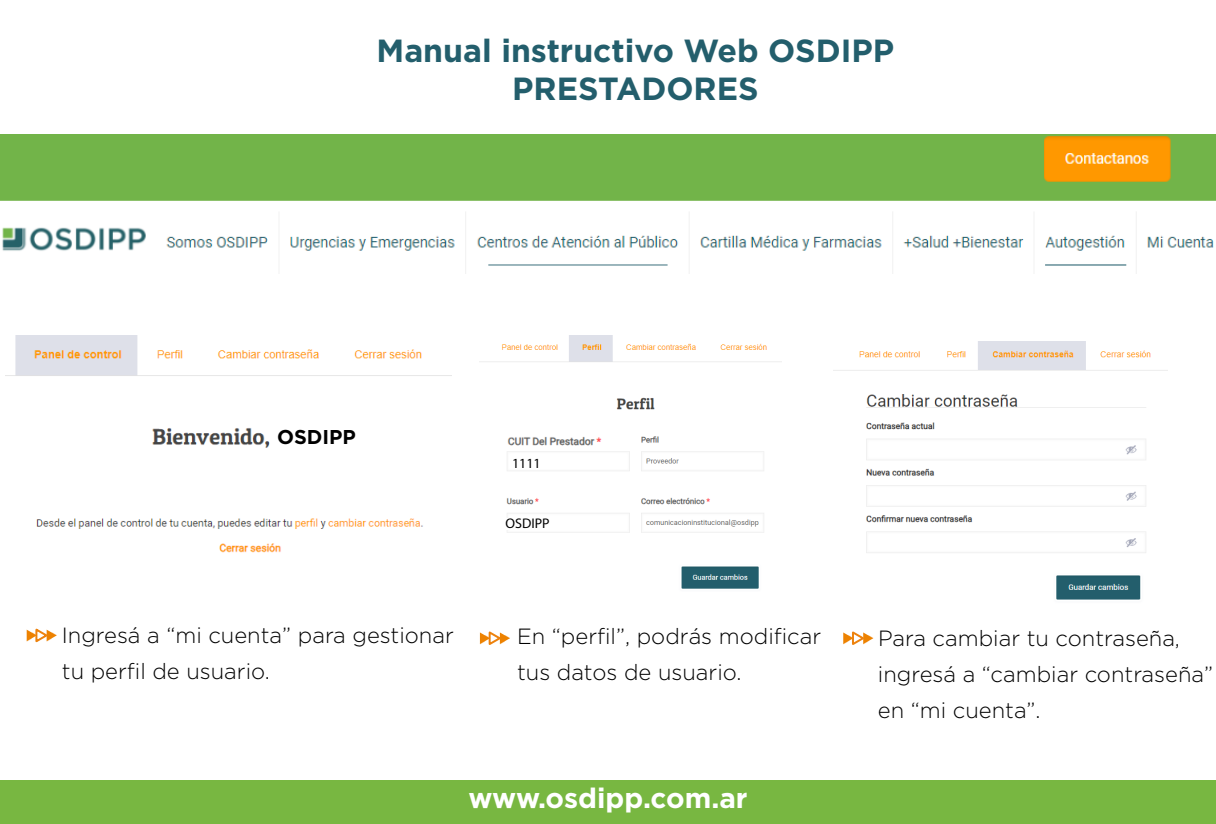
<style>
.page{position:relative;width:1216px;height:824px;background:#fff}
.page>*{position:absolute;margin:0;border:0;box-sizing:border-box;transform-origin:0 0}
.t1{font:700 32px/38.4px "Gotham";color:#235e6c;text-align:center}
.t2{font:700 28px "Gotham";color:#fff}
.t3{font:300 22px/36px "Gotham";color:#000}
.t4{font:700 20px "Gotham";color:#000}
.t5{font:14px "Myriad Pro";color:#000}
</style>
<div class="page">
<img style="left:0;top:134px;width:1216px;height:139px">
<div style="left:0;top:780px;width:1216px;height:44px;background:#78b741"></div>
<img style="left:6px;top:336px;width:446px;height:217px">
<div style="left:264px;top:398px;width:52px;height:30px;background:#fff"></div>
<div style="left:192px;top:468px;width:74px;height:32px;background:#fff"></div>
<div style="left:274px;top:426px;width:46px;height:20px;background:#fff"></div>
<svg style="left:27px;top:628px;width:30px;height:15px"></svg>
<img style="left:480px;top:336px;width:301px;height:253px">
<div style="left:510px;top:454px;width:58px;height:12px;background:#fff"></div>
<div style="left:502px;top:518px;width:22px;height:12px;background:#fff"></div>
<svg style="left:480px;top:631px;width:30px;height:14px"></svg>
<img style="left:834px;top:342px;width:333px;height:258px">
<svg style="left:843px;top:631px;width:30px;height:14px"></svg>
<div style="left:174px;top:538px;width:44px;height:22px;background:#fff"></div>
<img style="left:502px;top:434px;width:103px;height:16px">
<h1 class="t1" style="left:377px;top:30px;width:519px">Manual instructivo Web OSDIPP<br>PRESTADORES</h1>
<p class="t4" style="left:277px;top:426px;width:80px">OSDIPP</p>
<p class="t5" style="left:512px;top:454px;width:30px">1111</p>
<p class="t5" style="left:506px;top:514px;width:46px">OSDIPP</p>
<p class="t3" style="left:62px;top:617px;width:393px">Ingresá a “mi cuenta” para gestionar tu perfil de usuario.</p>
<p class="t3" style="left:517px;top:618px;width:306px">En “perfil”, podrás modificar tus datos de usuario.</p>
<p class="t3" style="left:878px;top:620px;width:337px">Para cambiar tu contraseña, ingresá a “cambiar contraseña” en “mi cuenta”.</p>
<p class="t2" style="left:468px;top:782px;width:281px">www.osdipp.com.ar</p>
</div>
